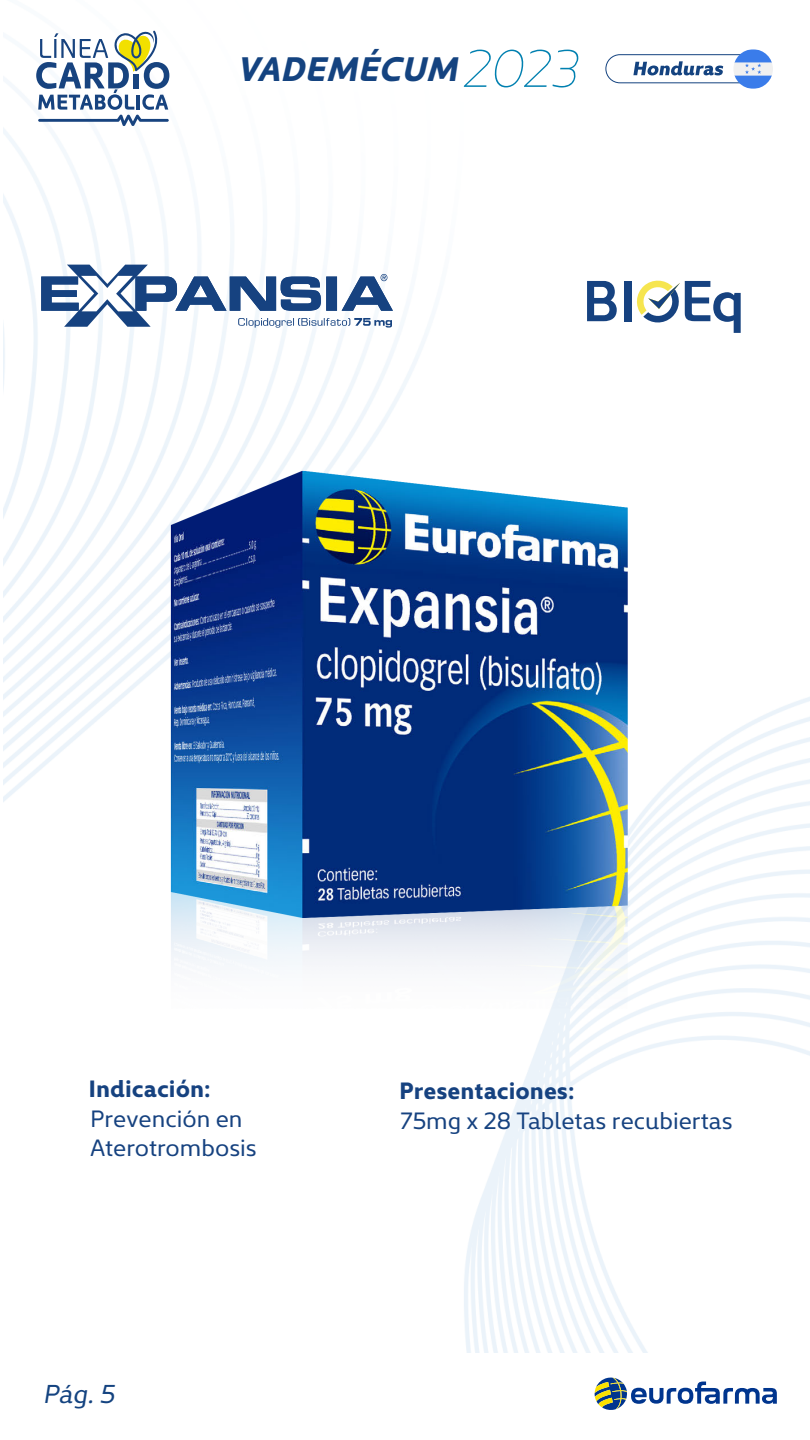
<style>
.page{position:relative;width:810px;height:1440px;background:#fff}
.page>*{position:absolute;margin:0;border:0;box-sizing:border-box;transform-origin:0 0}
.t1{font:italic 700 34.42px "Kyrial Display Pro";color:#144380}
.t2{font:italic 26.25px "Kyrial Display Pro";color:#144380}
.t3{font:23.92px/28.7px "Kyrial Display Pro";color:#164280}
.t4{font:700 23.92px "Kyrial Display Pro";color:#164280}
.s1{font-family:"Kyrial Pro Display";font-weight:200;font-size:53.25px;color:#0080b0}
</style>
<div class="page">
<img style="left:4px;top:54px;width:806px;height:1299px">
<svg style="left:595px;top:1377px;width:182px;height:33px"></svg>
<svg style="left:587px;top:281px;width:30px;height:40px"></svg>
<div style="left:625px;top:281px;width:7px;height:40px;background:#164280"></div>
<svg style="left:635px;top:279px;width:106px;height:54px"></svg>
<svg style="left:41px;top:265px;width:352px;height:63px"></svg>
<div style="left:326px;top:276px;width:11px;height:35px;background:#164280"></div>
<img style="left:127px;top:418px;width:532px;height:590px">
<svg style="left:633px;top:61px;width:90px;height:15px"></svg>
<div style="left:606px;top:54px;width:160px;height:29px;border:1px solid #144380;border-radius:14px"></div>
<svg style="left:733px;top:49px;width:40px;height:40px"></svg>
<svg style="left:36px;top:30px;width:133px;height:96px"></svg>
<h1 class="t1" style="left:236px;top:44px;width:342px">VADEMÉCUM<span class="s1">2023</span></h1>
<p class="t4" style="left:89px;top:1072px;width:123px">Indicación:</p>
<p class="t3" style="left:90px;top:1103px;width:168px">Prevención en<br>Aterotrombosis</p>
<p class="t2" style="left:43px;top:1376px;width:73px">Pág. 5</p>
<p class="t4" style="left:399px;top:1074px;width:177px">Presentaciones:</p>
<p class="t3" style="left:401px;top:1105px;width:334px">75mg x 28 Tabletas recubiertas</p>
</div>
